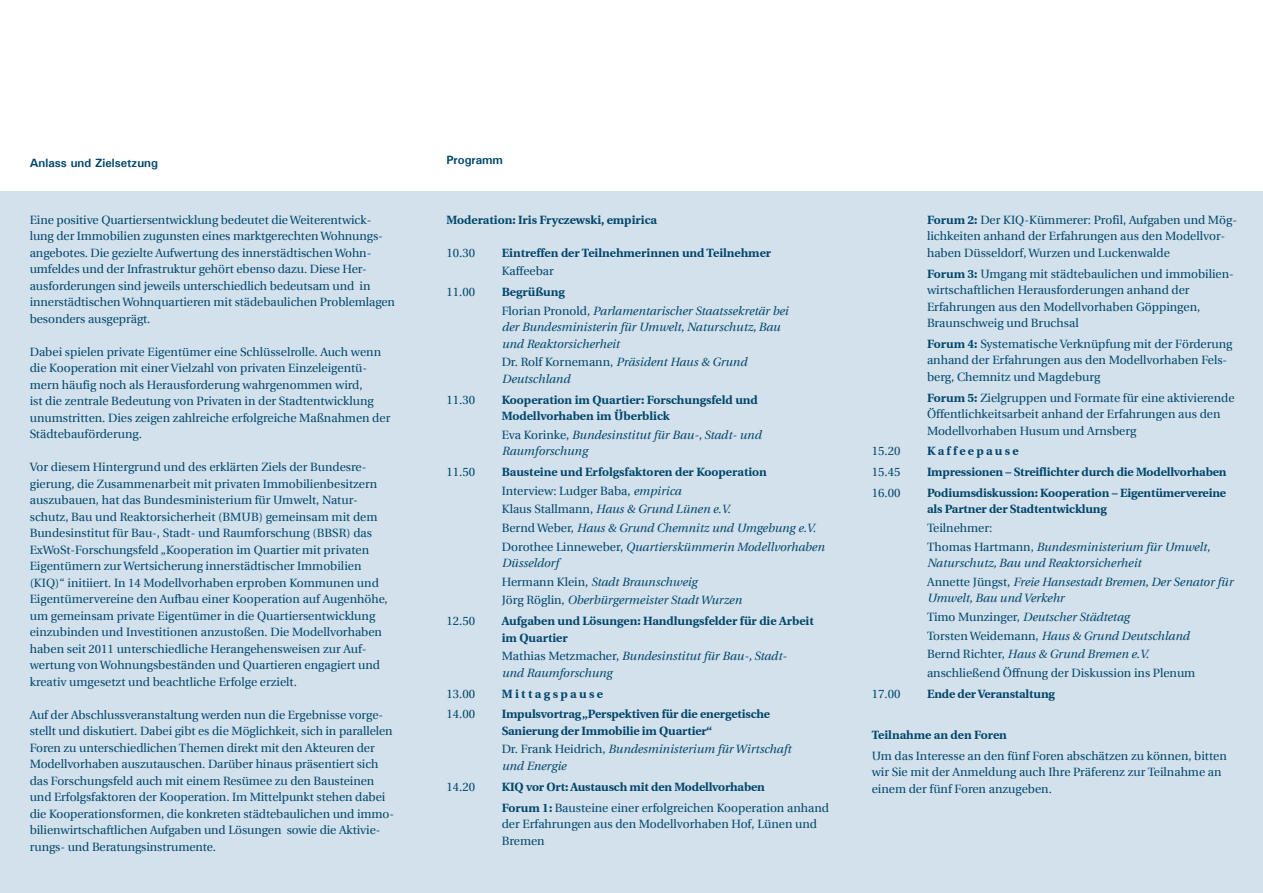
<style>
.page{position:relative;width:1263px;height:893px;background:#fff}
.page>*{position:absolute;margin:0;border:0;box-sizing:border-box;transform-origin:0 0}
.Fließtext{font:12px/16.5px "Utopia";color:#00466b}
.Fließtext-2{font:italic 12px/16.5px "Utopia";color:#00466b}
.Fließtext-3{font:700 12px/16.5px "Utopia";letter-spacing:-.01em;color:#00466b}
.Fließtext-4{font:700 12px "Univers";color:#00466b}
.Fließtext-5{font:700 12px "Utopia";letter-spacing:.2em;color:#00466b}
.s1{font-style:normal}
.s2{font-style:italic}
.s3{font-weight:700}
</style>
<div class="page">
<div style="left:0;top:191px;width:1263px;height:702px;background:#d3e1ec"></div>
<p class="Fließtext-4" style="left:30px;top:156px;width:130px">Anlass und Zielsetzung</p>
<p class="Fließtext" style="left:30px;top:212px;width:367px">Eine positive Quartiersentwicklung bedeutet die Weiterentwick&shy;lung der Immobilien zugunsten eines marktgerechten Wohnungs-- angebotes. Die gezielte Aufwertung des innerstädtischen Wohn&shy;umfeldes und der Infrastruktur gehört ebenso dazu. Diese Her&shy;ausforderungen sind jeweils unterschiedlich bedeutsam und in innerstädtischen Wohnquartieren mit städebaulichen Problemlagen besonders ausgeprägt.</p>
<p class="Fließtext" style="left:30px;top:344px;width:362px">Dabei spielen private Eigentümer eine Schlüsselrolle. Auch wenn die Kooperation mit einer Vielzahl von privaten Einzeleigentü&shy;mern häufig noch als Herausforderung wahrgenommen wird,<br>ist die zentrale Bedeutung von Privaten in der Stadtentwicklung unumstritten. Dies zeigen zahlreiche erfolgreiche Maßnahmen der Städtebauförderung.</p>
<p class="Fließtext" style="left:30px;top:459px;width:360px">Vor diesem Hintergrund und des erklärten Ziels der Bundesre&shy;gierung, die Zusammenarbeit mit privaten Immobilienbesitzern auszubauen, hat das Bundesministerium für Umwelt, Natur&shy;schutz, Bau und Reaktorsicherheit (BMUB) gemeinsam mit dem Bundesinstitut für Bau-, Stadt- und Raumforschung (BBSR) das ExWoSt-Forschungsfeld „Kooperation im Quartier mit privaten Eigentümern zur Wertsicherung innerstädtischer Immobilien (KIQ)“ initiiert. In 14 Modellvorhaben erproben Kommunen und Eigentümervereine den Aufbau einer Kooperation auf Augenhöhe, um gemeinsam private Eigentümer in die Quartiersentwicklung einzubinden und Investitionen anzustoßen. Die Modellvorhaben haben seit 2011 unterschiedliche Herangehensweisen zur Auf&shy;wertung von Wohnungsbeständen und Quartieren engagiert und kreativ umgesetzt und beachtliche Erfolge erzielt.</p>
<p class="Fließtext" style="left:30px;top:707px;width:366px">Auf der Abschlussveranstaltung werden nun die Ergebnisse vorge&shy;stellt und diskutiert. Dabei gibt es die Möglichkeit, sich in parallelen Foren zu unterschiedlichen Themen direkt mit den Akteuren der Modellvorhaben auszutauschen. Darüber hinaus präsentiert sich das Forschungsfeld auch mit einem Resümee zu den Bausteinen und Erfolgsfaktoren der Kooperation. Im Mittelpunkt stehen dabei die Kooperationsformen, die konkreten städtebaulichen und immo&shy;bilienwirtschaftlichen Aufgaben und Lösungen sowie die Aktivie&shy;rungs- und Beratungsinstrumente.</p>
<p class="Fließtext-4" style="left:446px;top:153px;width:58px">Programm</p>
<p class="Fließtext-3" style="left:446px;top:212px;width:212px">Moderation: Iris Fryczewski, empirica</p>
<p class="Fließtext" style="left:446px;top:245px;width:30px">10.30</p>
<p class="Fließtext-3" style="left:502px;top:245px;width:271px">Eintreffen der Teilnehmerinnen und Teilnehmer</p>
<p class="Fließtext" style="left:502px;top:263px;width:54px">Kaffeebar</p>
<p class="Fließtext" style="left:446px;top:284px;width:30px">11.00</p>
<p class="Fließtext-3" style="left:502px;top:284px;width:65px">Begrüßung</p>
<p class="Fließtext-2" style="left:502px;top:303px;width:288px"><span class="s1">Florian Pronold,</span> Parlamentarischer Staatssekretär bei der Bundesministerin für Umwelt, Naturschutz, Bau und Reaktorsicherheit</p>
<p class="Fließtext-2" style="left:502px;top:354px;width:247px"><span class="s1">Dr. Rolf Kornemann,</span> Präsident Haus &amp; Grund<br>Deutschland</p>
<p class="Fließtext" style="left:446px;top:392px;width:30px">11.30</p>
<p class="Fließtext-3" style="left:502px;top:391px;width:257px">Kooperation im Quartier: Forschungsfeld und<br>Modellvorhaben im Überblick</p>
<p class="Fließtext-2" style="left:502px;top:427px;width:261px"><span class="s1">Eva Korinke,</span> Bundesinstitut für Bau-, Stadt- und<br>Raumforschung</p>
<p class="Fließtext" style="left:446px;top:464px;width:30px">11.50</p>
<p class="Fließtext-3" style="left:502px;top:464px;width:267px">Bausteine und Erfolgsfaktoren der Kooperation</p>
<p class="Fließtext" style="left:502px;top:483px;width:181px">Interview: Ludger Baba, <span class="s2">empirica</span></p>
<p class="Fließtext-2" style="left:502px;top:501px;width:230px"><span class="s1">Klaus Stallmann,</span> Haus &amp; Grund Lünen e.V.</p>
<p class="Fließtext-2" style="left:502px;top:520px;width:316px"><span class="s1">Bernd Weber,</span> Haus &amp; Grund Chemnitz und Umgebung e.V.</p>
<p class="Fließtext-2" style="left:502px;top:538px;width:324px"><span class="s1">Dorothee Linneweber,</span> Quartierskümmerin Modellvorhaben<br>Düsseldorf</p>
<p class="Fließtext-2" style="left:502px;top:574px;width:197px"><span class="s1">Hermann Klein,</span> Stadt Braunschweig</p>
<p class="Fließtext-2" style="left:502px;top:592px;width:241px"><span class="s1">Jörg Röglin,</span> Oberbürgermeister Stadt Wurzen</p>
<p class="Fließtext" style="left:446px;top:613px;width:30px">12.50</p>
<p class="Fließtext-3" style="left:502px;top:613px;width:314px">Aufgaben und Lösungen: Handlungsfelder für die Arbeit im Quartier</p>
<p class="Fließtext-2" style="left:502px;top:648px;width:286px"><span class="s1">Mathias Metzmacher,</span> Bundesinstitut für Bau-, Stadt&shy;und Raumforschung</p>
<p class="Fließtext" style="left:446px;top:685px;width:30px">13.00</p>
<p class="Fließtext-5" style="left:502px;top:687px;width:103px">Mittagspause</p>
<p class="Fließtext" style="left:446px;top:706px;width:30px">14.00</p>
<p class="Fließtext-3" style="left:502px;top:706px;width:270px">Impulsvortrag „Perspektiven für die energetische<br>Sanierung der Immobilie im Quartier“</p>
<p class="Fließtext-2" style="left:502px;top:741px;width:291px"><span class="s1">Dr. Frank Heidrich,</span> Bundesministerium für Wirtschaft und Energie</p>
<p class="Fließtext" style="left:446px;top:779px;width:30px">14.20</p>
<p class="Fließtext-3" style="left:502px;top:778px;width:265px">KIQ vor Ort: Austausch mit den Modellvorhaben</p>
<p class="Fließtext" style="left:502px;top:799px;width:329px"><span class="s3">Forum 1:</span> Bausteine einer erfolgreichen Kooperation anhand der Erfahrungen aus den Modellvorhaben Hof, Lünen und<br>Bremen</p>
<p class="Fließtext" style="left:927px;top:212px;width:312px"><span class="s3">Forum 2:</span> Der KIQ-Kümmerer: Profil, Aufgaben und Mög&shy;lichkeiten anhand der Erfahrungen aus den Modellvor&shy;haben Düsseldorf, Wurzen und Luckenwalde</p>
<p class="Fließtext" style="left:927px;top:265px;width:307px"><span class="s3">Forum 3:</span> Umgang mit städtebaulichen und immobilien&shy;wirtschaftlichen Herausforderungen anhand der Erfahrungen aus den Modellvorhaben Göppingen, Braunschweig und Bruchsal</p>
<p class="Fließtext" style="left:927px;top:336px;width:307px"><span class="s3">Forum 4:</span> Systematische Verknüpfung mit der Förderung anhand der Erfahrungen aus den Modellvorhaben Fels&shy;berg, Chemnitz und Magdeburg</p>
<p class="Fließtext" style="left:927px;top:389px;width:309px"><span class="s3">Forum 5:</span> Zielgruppen und Formate für eine aktivierende<br>Öffentlichkeitsarbeit anhand der Erfahrungen aus den<br>Modellvorhaben Husum und Arnsberg</p>
<p class="Fließtext" style="left:872px;top:443px;width:30px">15.20</p>
<p class="Fließtext-3" style="left:927px;top:443px;width:93px">K a f f e e p a u s e</p>
<p class="Fließtext" style="left:872px;top:464px;width:30px">15.45</p>
<p class="Fließtext-3" style="left:927px;top:464px;width:301px">Impressionen – Streiflichter durch die Modellvorhaben</p>
<p class="Fließtext" style="left:872px;top:485px;width:30px">16.00</p>
<p class="Fließtext-3" style="left:927px;top:485px;width:301px">Podiumsdiskussion: Kooperation – Eigentümervereine als Partner der Stadtentwicklung</p>
<p class="Fließtext" style="left:927px;top:520px;width:67px">Teilnehmer:</p>
<p class="Fließtext-2" style="left:927px;top:539px;width:285px"><span class="s1">Thomas Hartmann,</span> Bundesministerium für Umwelt,<br>Naturschutz, Bau und Reaktorsicherheit</p>
<p class="Fließtext-2" style="left:927px;top:574px;width:308px"><span class="s1">Annette Jüngst,</span> Freie Hansestadt Bremen, Der Senator für<br>Umwelt, Bau und Verkehr</p>
<p class="Fließtext-2" style="left:927px;top:609px;width:204px"><span class="s1">Timo Munzinger,</span> Deutscher Städtetag</p>
<p class="Fließtext-2" style="left:927px;top:627px;width:264px"><span class="s1">Torsten Weidemann,</span> Haus &amp; Grund Deutschland</p>
<p class="Fließtext-2" style="left:927px;top:646px;width:223px"><span class="s1">Bernd Richter,</span> Haus &amp; Grund Bremen e.V.</p>
<p class="Fließtext" style="left:927px;top:665px;width:270px">anschließend Öffnung der Diskussion ins Plenum</p>
<p class="Fließtext" style="left:872px;top:685px;width:30px">17.00</p>
<p class="Fließtext-3" style="left:927px;top:685px;width:129px">Ende der Veranstaltung</p>
<p class="Fließtext-3" style="left:872px;top:727px;width:137px">Teilnahme an den Foren</p>
<p class="Fließtext" style="left:872px;top:748px;width:357px">Um das Interesse an den fünf Foren abschätzen zu können, bitten wir Sie mit der Anmeldung auch Ihre Präferenz zur Teilnahme an einem der fünf Foren anzugeben.</p>
</div>
